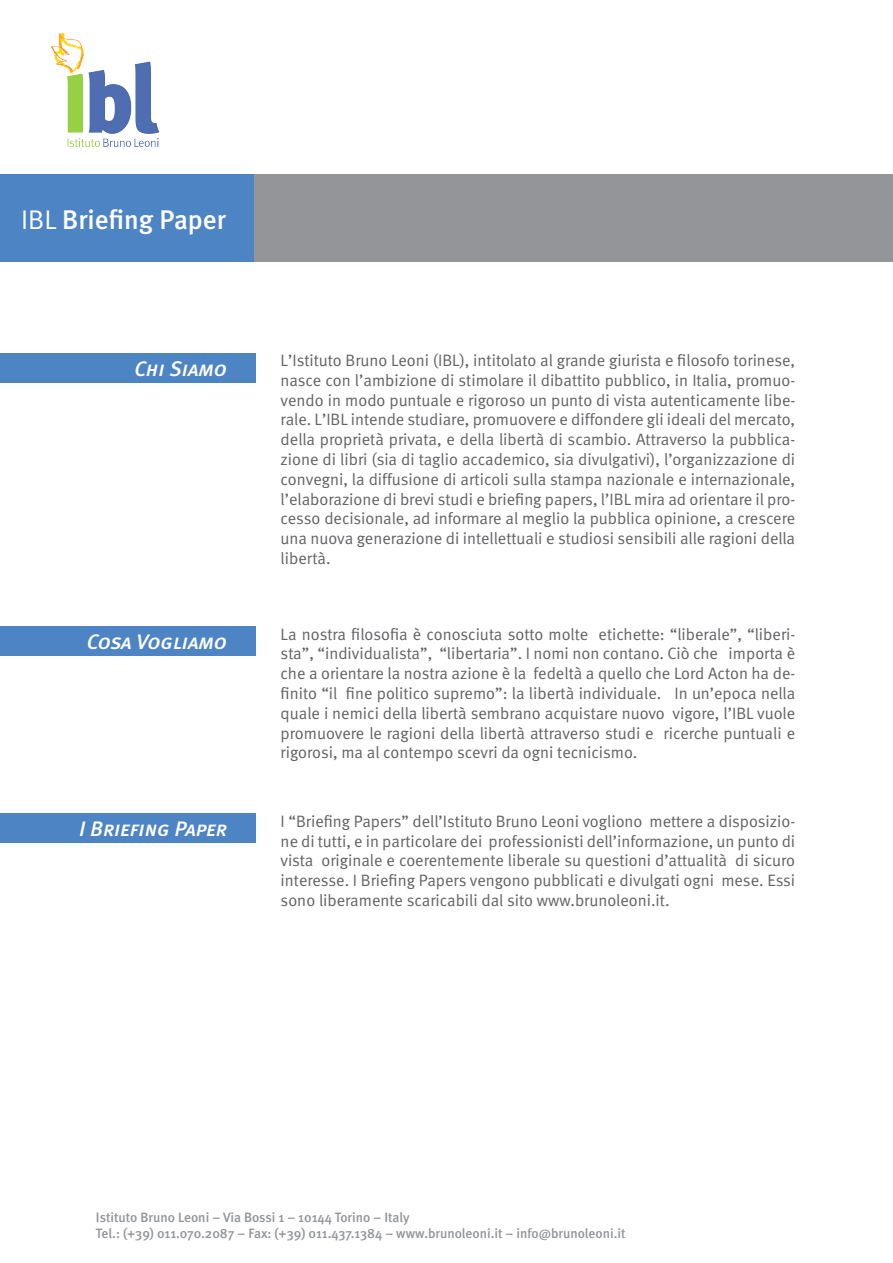
<style>
.page{position:relative;width:893px;height:1263px;background:#fff}
.page>*{position:absolute;margin:0;border:0;box-sizing:border-box;transform-origin:0 0}
.Square{font:500 27px "Meta";color:#fff}
.Square-2{font:21px "Meta Medium Italic Caps";letter-spacing:-.01em;color:#fff}
.t1{font:16.5px/19.8px "Meta Normal";color:#636366;text-align:justify}
.Body{font:500 13.5px "Meta";color:#939598}
.s1{font-family:"Meta Normal";font-weight:400}
</style>
<div class="page">
<div style="left:0;top:353px;width:255px;height:29px;background:#4d84c4"></div>
<img style="left:51px;top:33px;width:108px;height:113px">
<div style="left:0;top:175px;width:893px;height:87px;background:#939598"></div>
<div style="left:0;top:175px;width:254px;height:87px;background:#4d84c4"></div>
<div style="left:0;top:626px;width:255px;height:30px;background:#4d84c4"></div>
<div style="left:0;top:814px;width:255px;height:29px;background:#4d84c4"></div>
<p class="Square" style="left:21px;top:204px;width:206px"><span class="s1">IBL</span> Briefing Paper</p>
<p class="Square-2" style="left:135px;top:356px;width:94px">Chi Siamo</p>
<p class="Square-2" style="left:87px;top:630px;width:141px">Cosa Vogliamo</p>
<p class="Square-2" style="left:79px;top:817px;width:149px">I Briefing Paper</p>
<p class="t1" style="left:281px;top:350px;width:516px">L’Istituto Bruno Leoni (IBL), intitolato al grande giurista e filosofo torinese, nasce con l’ambizione di stimolare il dibattito pubblico, in Italia, promuo&shy;vendo in modo puntuale e rigoroso un punto di vista autenticamente libe&shy;rale. L’IBL intende studiare, promuovere e diffondere gli ideali del mercato, della proprietà privata, e della libertà di scambio. Attraverso la pubblica&shy;zione di libri (sia di taglio accademico, sia divulgativi), l’organizzazione di convegni, la diffusione di articoli sulla stampa nazionale e internazionale, l’elaborazione di brevi studi e briefing papers, l’IBL mira ad orientare il pro&shy;cesso decisionale, ad informare al meglio la pubblica opinione, a crescere una nuova generazione di intellettuali e studiosi sensibili alle ragioni della libertà.</p>
<p class="t1" style="left:281px;top:624px;width:516px">La nostra filosofia è conosciuta sotto molte etichette: “liberale”, “liberi&shy;sta”, “individualista”, “libertaria”. I nomi non contano. Ciò che importa è che a orientare la nostra azione è la fedeltà a quello che Lord Acton ha de&shy;finito “il fine politico supremo”: la libertà individuale. In un’epoca nella quale i nemici della libertà sembrano acquistare nuovo vigore, l’IBL vuole promuovere le ragioni della libertà attraverso studi e ricerche puntuali e rigorosi, ma al contempo scevri da ogni tecnicismo.</p>
<p class="t1" style="left:281px;top:811px;width:516px">I “Briefing Papers” dell’Istituto Bruno Leoni vogliono mettere a disposizio&shy;ne di tutti, e in particolare dei professionisti dell’informazione, un punto di vista originale e coerentemente liberale su questioni d’attualità di sicuro interesse. I Briefing Papers vengono pubblicati e divulgati ogni mese. Essi sono liberamente scaricabili dal sito www.brunoleoni.it.</p>
<p class="Body" style="left:96px;top:1209px;width:315px">Istituto Bruno Leoni – Via Bossi 1 – 10144 Torino – Italy</p>
<p class="Body" style="left:96px;top:1225px;width:531px">Tel.: (+39) 011.070.2087 – Fax: (+39) 011.437.1384 – www.brunoleoni.it – info@brunoleoni.it</p>
</div>
